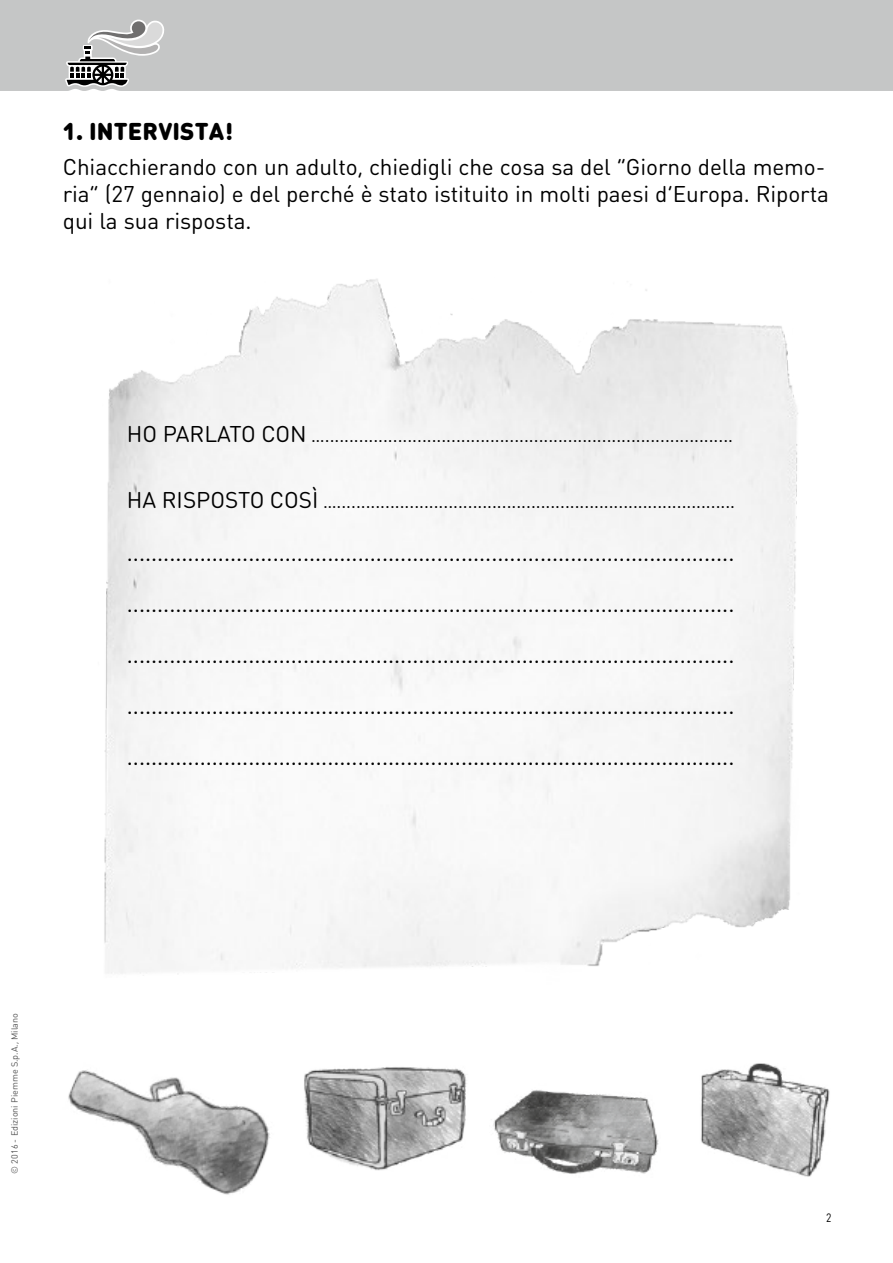
<style>
.page{position:relative;width:893px;height:1263px;background:#fff}
.page>*{position:absolute;margin:0;border:0;box-sizing:border-box;transform-origin:0 0}
.t1{font:900 24px "DIN Round Pro";letter-spacing:.005em;color:#000}
.t2{font:22.5px/27px "DIN Round Pro";letter-spacing:-.005em;color:#000}
.t3{font:18px "DIN Round Pro";color:#000}
.t4{font:12px "DIN Round Pro";color:#000;scale:.85 1}
.t5{font:9px "DIN Round Pro";color:#565656}
.s1{font-size:22.5px}
</style>
<div class="page">
<div style="left:0;top:0;width:893px;height:91px;background:#c5c6c6"></div>
<svg style="left:65px;top:20px;width:100px;height:67px;background:#b2b2b2"></svg>
<img style="left:104px;top:279px;width:694px;height:695px">
<img style="left:68px;top:1070px;width:202px;height:125px">
<img style="left:304px;top:1067px;width:163px;height:104px">
<img style="left:493px;top:1090px;width:166px;height:84px">
<img style="left:701px;top:1063px;width:129px;height:114px">
<p class="t1" style="left:63px;top:113px;width:172px">1. INTERVISTA!</p>
<p class="t2" style="left:63px;top:153px;width:768px">Chiacchierando con un adulto, chiedigli che cosa sa del “Giorno della memo&shy;ria” (27 gennaio) e del perché è stato istituito in molti paesi d’Europa. Riporta qui la sua risposta.</p>
<p class="t3" style="left:127px;top:424px;width:608px"><span class="s1">HO PARLATO CON</span> …....................................................................................</p>
<p class="t3" style="left:127px;top:490px;width:610px"><span class="s1">HA RISPOSTO COSÌ</span> …..................................................................................</p>
<p class="t2" style="left:127px;top:539px;width:609px">....................................................................................................</p>
<p class="t2" style="left:127px;top:590px;width:609px">....................................................................................................</p>
<p class="t2" style="left:127px;top:641px;width:609px">....................................................................................................</p>
<p class="t2" style="left:127px;top:692px;width:609px">....................................................................................................</p>
<p class="t2" style="left:127px;top:743px;width:609px">....................................................................................................</p>
<p class="t5" style="left:8px;top:1174px;width:162px;rotate:-90deg">© 2016 - Edizioni Piemme S.p.A., Milano</p>
<p class="t4" style="left:826px;top:1210px;width:8px">2</p>
</div>
